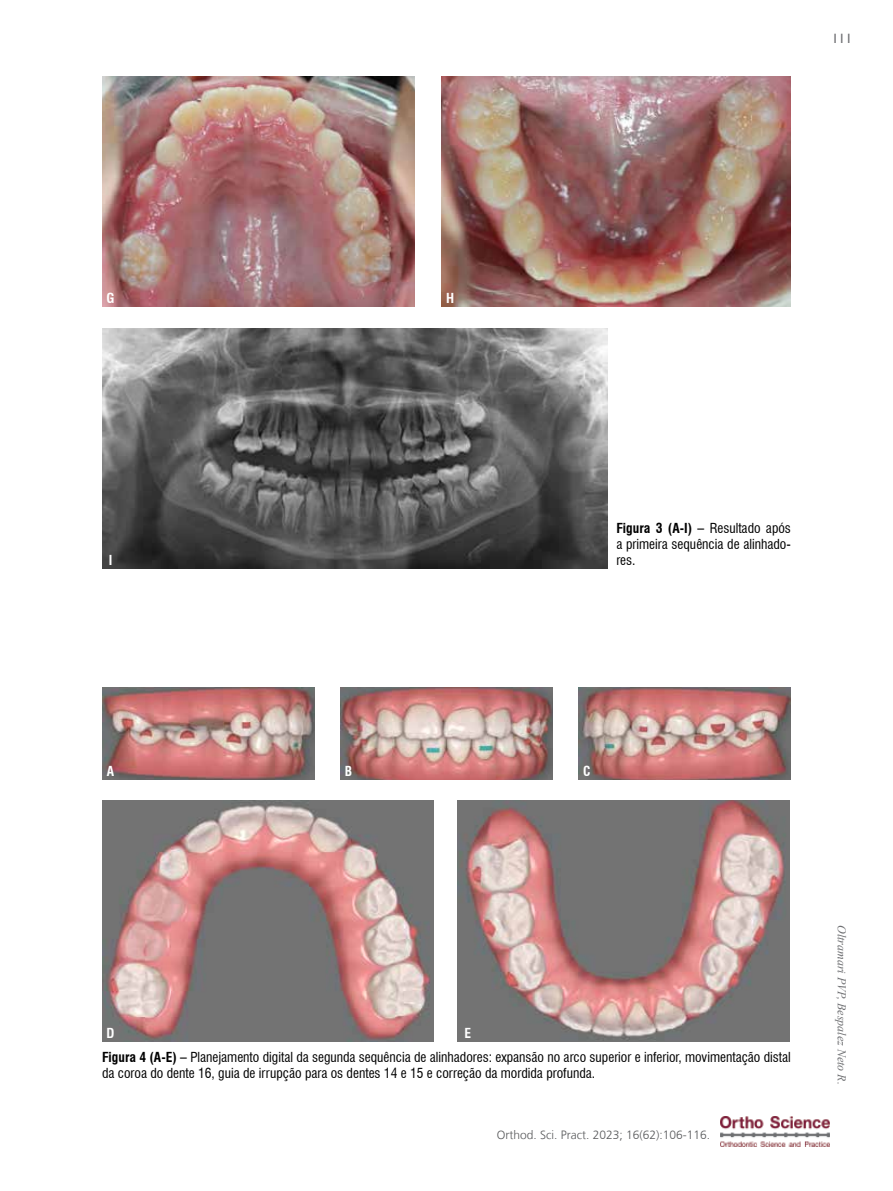
<style>
.page{position:relative;width:893px;height:1191px;background:#fff}
.page>*{position:absolute;margin:0;border:0;box-sizing:border-box;transform-origin:0 0}
.t1{font:condensed 13.5px/16.2px "Swiss 721 BT";color:#000;text-align:justify}
.t2{font:700 condensed 13.5px "Swiss 721 BT";color:#fff}
.t3{font:13.5px "Humanist 521 BT";color:#6d6e71}
.t4{font:300 12px "Frutiger LT";color:#58595b}
.t5{font:italic 12px "Times New Roman";color:#6d6e71}
.s1{font-weight:700}
</style>
<div class="page">
<img style="left:721px;top:1116px;width:108px;height:30px">
<img style="left:102px;top:77px;width:313px;height:230px">
<img style="left:442px;top:77px;width:349px;height:230px">
<img style="left:102px;top:328px;width:505px;height:241px">
<img style="left:102px;top:688px;width:213px;height:91px">
<img style="left:340px;top:688px;width:213px;height:91px">
<img style="left:578px;top:688px;width:213px;height:91px">
<img style="left:102px;top:801px;width:332px;height:240px">
<img style="left:458px;top:801px;width:332px;height:240px">
<p class="t3" style="left:832px;top:30px;width:22px">111</p>
<p class="t2" style="left:107px;top:290px;width:9px">G</p>
<p class="t2" style="left:446px;top:290px;width:10px">H</p>
<p class="t2" style="left:109px;top:552px;width:5px">I</p>
<p class="t1" style="left:616px;top:520px;width:176px"><span class="s1">Figura 3 (A-I) –</span> Resultado após a primeira sequência de alinhado&shy;res.</p>
<p class="t2" style="left:107px;top:763px;width:9px">A</p>
<p class="t2" style="left:345px;top:763px;width:9px">B</p>
<p class="t2" style="left:583px;top:763px;width:9px">C</p>
<p class="t2" style="left:107px;top:1024px;width:9px">D</p>
<p class="t2" style="left:464px;top:1024px;width:8px">E</p>
<p class="t1" style="left:102px;top:1049px;width:690px"><span class="s1">Figura 4 (A-E) –</span> Planejamento digital da segunda sequência de alinhadores: expansão no arco superior e inferior, movimentação distal da coroa do dente 16, guia de irrupção para os dentes 14 e 15 e correção da mordida profunda.</p>
<p class="t4" style="left:497px;top:1127px;width:215px">Orthod. Sci. Pract. 2023; 16(62):106-116.</p>
<p class="t5" style="left:850px;top:924px;width:161px;rotate:90deg">Oltramari PVP, Bespalez Neto R.</p>
</div>
